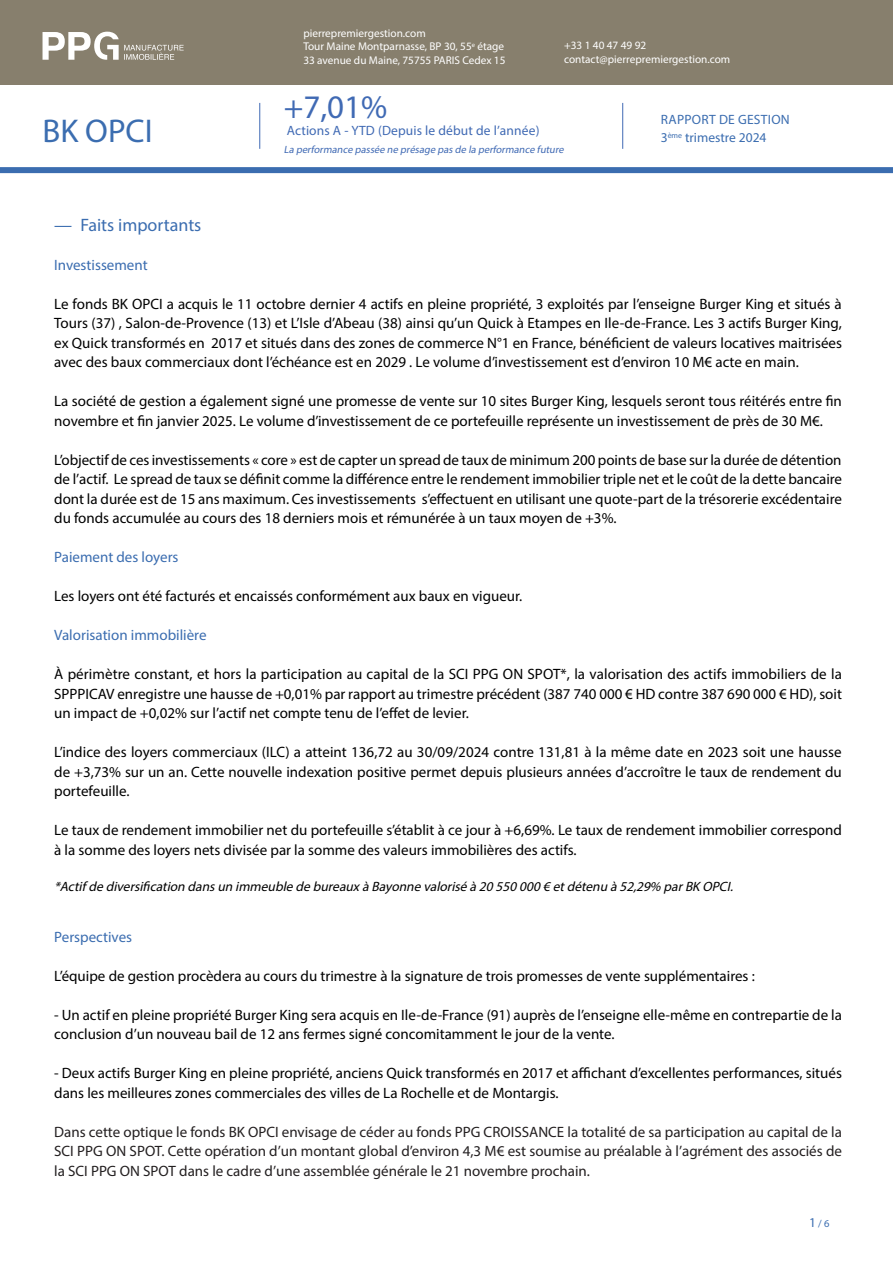
<style>
.page{position:relative;width:893px;height:1263px;background:#fff}
.page>*{position:absolute;margin:0;border:0;box-sizing:border-box;transform-origin:0 0}
.t1{font:33px "Myriad Pro";color:#3b6db0}
.t2{font:33px "Myriad Pro";color:#406ab4}
.Texte_Courant_10pt{font:18px "Myriad Pro";color:#3b6db0}
.Texte_Courant_10pt-2{font:15px/19.5px "Myriad Pro";color:#000;text-align:justify}
.Texte_Courant_10pt-3{font:15px/19.5px "Myriad Pro";color:#000001}
.Texte_Courant_10pt-4{font:15px/19.5px "Myriad Pro";color:#231f20;text-align:justify}
.Texte_Courant_10pt-5{font:15px "Myriad Pro";color:#3b6db0}
.Texte_Courant_10pt-6{font:italic 13.5px "Myriad Pro";color:#000}
.t3{font:13.5px "Myriad Pro";letter-spacing:.01em;color:#406ab4}
.t4{font:13.5px/18px "Myriad Pro";letter-spacing:.02em;color:#3b6db0}
.t5{font:11.25px/13.5px "Myriad Pro";color:#fff}
.t6{font:italic 10.5px "Myriad Pro";color:#406ab4}
.t7{font:10.5px "Myriad Pro";color:#3b6db0}
.s1{font-size:13.5px}
</style>
<div class="page">
<div style="left:0;top:0;width:893px;height:85px;background:#877f6d"></div>
<div style="left:0;top:167px;width:893px;height:6px;background:#3b6db0"></div>
<svg style="left:43px;top:32px;width:141px;height:28px"></svg>
<hr style="left:259px;top:103px;width:1px;height:46px;background:#406ab4">
<hr style="left:622px;top:103px;width:1px;height:46px;background:#406ab4">
<p class="t5" style="left:303px;top:26px;width:204px">pierrepremiergestion.com<br>Tour Maine Montparnasse, BP 30, 55<sup>e</sup> étage<br>33 avenue du Maine, 75755 PARIS Cedex 15</p>
<p class="t5" style="left:564px;top:39px;width:168px">+33 1 40 47 49 92 contact@pierrepremiergestion.com</p>
<h1 class="t2" style="left:284px;top:87px;width:105px">+7,01%</h1>
<p class="t3" style="left:287px;top:123px;width:254px">Actions A - YTD (Depuis le début de l’année)</p>
<p class="t6" style="left:284px;top:143px;width:284px">La performance passée ne présage pas de la performance future</p>
<h1 class="t1" style="left:43px;top:110px;width:112px">BK OPCI</h1>
<p class="t4" style="left:661px;top:111px;width:131px">RAPPORT DE GESTION<br>3<sup>ème</sup> trimestre 2024</p>
<p class="Texte_Courant_10pt" style="left:54px;top:213px;width:149px">— Faits importants</p>
<p class="Texte_Courant_10pt-5" style="left:54px;top:255px;width:95px">Investissement</p>
<p class="Texte_Courant_10pt-2" style="left:54px;top:294px;width:789px">Le fonds BK OPCI a acquis le 11 octobre dernier 4 actifs en pleine propriété, 3 exploités par l’enseigne Burger King et situés à Tours (37) , Salon-de-Provence (13) et L’Isle d’Abeau (38) ainsi qu’un Quick à Etampes en Ile-de-France. Les 3 actifs Burger King, ex Quick transformés en 2017 et situés dans des zones de commerce N°1 en France, bénéficient de valeurs locatives maitrisées avec des baux commerciaux dont l’échéance est en 2029 . Le volume d’investissement est d’environ 10 M€ acte en main.</p>
<p class="Texte_Courant_10pt-2" style="left:54px;top:391px;width:789px">La société de gestion a également signé une promesse de vente sur 10 sites Burger King, lesquels seront tous réitérés entre fin novembre et fin janvier 2025. Le volume d’investissement de ce portefeuille représente un investissement de près de 30 M€.</p>
<p class="Texte_Courant_10pt-2" style="left:54px;top:450px;width:789px">L’objectif de ces investissements « core » est de capter un spread de taux de minimum 200 points de base sur la durée de détention de l’actif. Le spread de taux se définit comme la différence entre le rendement immobilier triple net et le coût de la dette bancaire dont la durée est de 15 ans maximum. Ces investissements s’effectuent en utilisant une quote-part de la trésorerie excédentaire du fonds accumulée au cours des 18 derniers mois et rémunérée à un taux moyen de +3%.</p>
<p class="Texte_Courant_10pt-5" style="left:54px;top:548px;width:126px">Paiement des loyers</p>
<p class="Texte_Courant_10pt-2" style="left:54px;top:586px;width:470px">Les loyers ont été facturés et encaissés conformément aux baux en vigueur.</p>
<p class="Texte_Courant_10pt-5" style="left:54px;top:626px;width:154px">Valorisation immobilière</p>
<p class="Texte_Courant_10pt-2" style="left:54px;top:664px;width:789px">À périmètre constant, et hors la participation au capital de la SCI PPG ON SPOT*, la valorisation des actifs immobiliers de la SPPPICAV enregistre une hausse de +0,01% par rapport au trimestre précédent (387 740 000 € HD contre 387 690 000 € HD), soit un impact de +0,02% sur l’actif net compte tenu de l’effet de levier.</p>
<p class="Texte_Courant_10pt-2" style="left:54px;top:742px;width:789px">L’indice des loyers commerciaux (ILC) a atteint 136,72 au 30/09/2024 contre 131,81 à la même date en 2023 soit une hausse de +3,73% sur un an. Cette nouvelle indexation positive permet depuis plusieurs années d’accroître le taux de rendement du portefeuille.</p>
<p class="Texte_Courant_10pt-2" style="left:54px;top:820px;width:789px">Le taux de rendement immobilier net du portefeuille s’établit à ce jour à +6,69%. Le taux de rendement immobilier correspond à la somme des loyers nets divisée par la somme des valeurs immobilières des actifs.</p>
<p class="Texte_Courant_10pt-6" style="left:54px;top:878px;width:684px">*Actifde diversification dansun immeuble de bureauxà Bayonne valorisé à 20 550 000 € etdétenu à 52,29% parBK OPCI.</p>
<p class="Texte_Courant_10pt-5" style="left:54px;top:927px;width:79px">Perspectives</p>
<p class="Texte_Courant_10pt-3" style="left:54px;top:966px;width:702px">L’équipe de gestion procèdera au cours du trimestre à la signature de trois promesses de vente supplémentaires :</p>
<p class="Texte_Courant_10pt-3" style="left:54px;top:1005px;width:789px">- Un actif en pleine propriété Burger King sera acquis en Ile-de-France (91) auprès de l’enseigne elle-même en contrepartie de la conclusion d’un nouveau bail de 12 ans fermes signé concomitamment le jour de la vente.</p>
<p class="Texte_Courant_10pt-3" style="left:54px;top:1063px;width:789px">- Deux actifs Burger King en pleine propriété, anciens Quick transformés en 2017 et affichant d’excellentes performances, situés dans les meilleures zones commerciales des villes de La Rochelle et de Montargis.</p>
<p class="Texte_Courant_10pt-4" style="left:54px;top:1122px;width:789px">Dans cette optique le fonds BK OPCI envisage de céder au fonds PPG CROISSANCE la totalité de sa participation au capital de la SCI PPG ON SPOT. Cette opération d’un montant global d’environ 4,3 M€ est soumise au préalable à l’agrément des associés de la SCI PPG ON SPOT dans le cadre d’une assemblée générale le 21 novembre prochain.</p>
<p class="t7" style="left:809px;top:1217px;width:22px"><span class="s1">1</span>/ 6</p>
</div>
